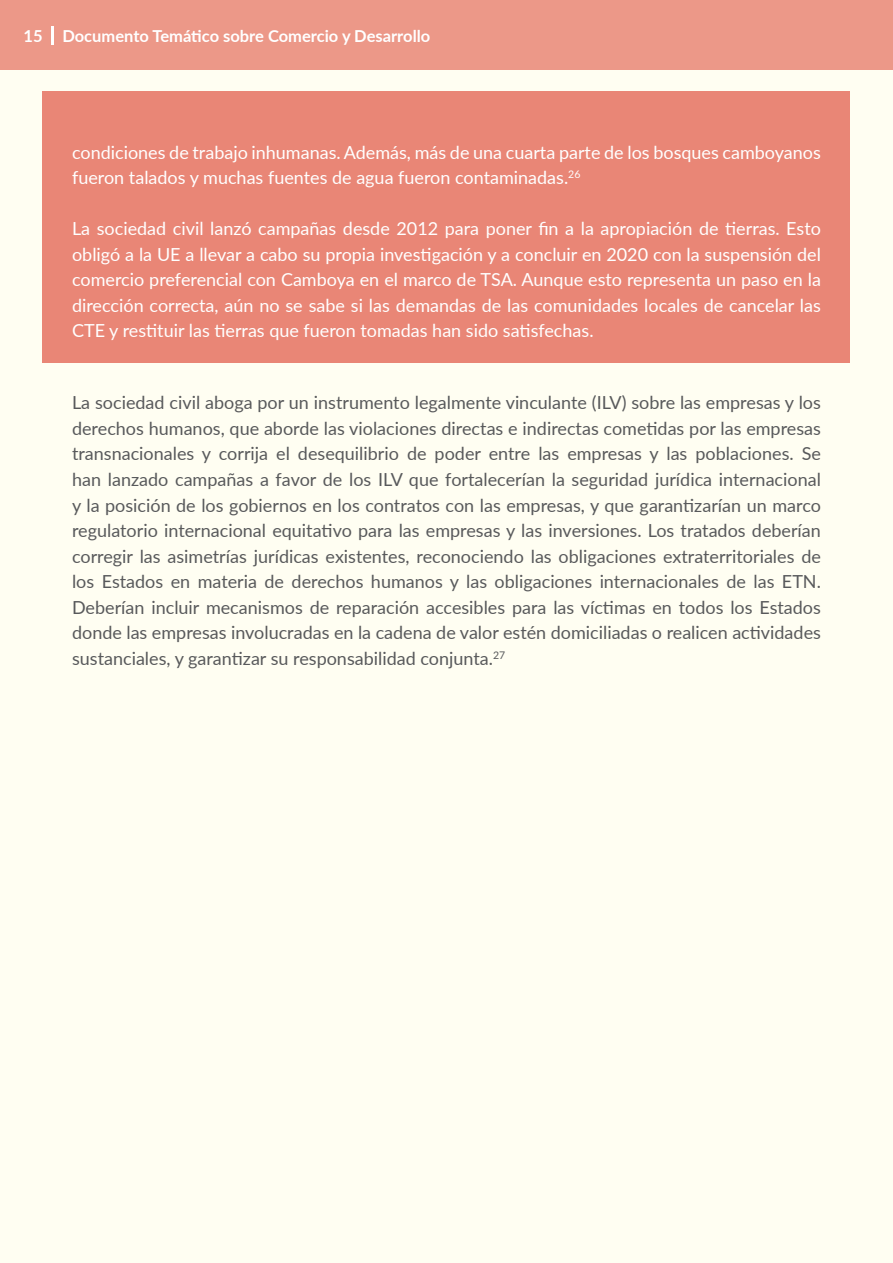
<style>
.page{position:relative;width:893px;height:1263px;background:#fffef2}
.page>*{position:absolute;margin:0;border:0;box-sizing:border-box;transform-origin:0 0}
.t1{font:18px/25.5px "Lato";color:#58595b;text-align:justify}
.t2{font:18px/25.5px "Lato";color:#fff}
.t3{font:700 16.5px "Lato";color:#fff}
</style>
<div class="page">
<div style="left:0;top:0;width:893px;height:70px;background:#ec9888"></div>
<hr style="left:51px;top:26px;width:3px;height:18px;background:#fff">
<div style="left:43px;top:91px;width:807px;height:271px;background:#e98676"></div>
<p class="t3" style="left:24px;top:23px;width:408px">15 Documento Temático sobre Comercio y Desarrollo</p>
<p class="t2" style="left:72px;top:138px;width:750px">condiciones de trabajo inhumanas. Además, más de una cuarta parte de los bosques camboyanos fueron talados y muchas fuentes de agua fueron contaminadas.<sup>26</sup></p>
<p class="t2" style="left:72px;top:215px;width:750px;text-align:justify">La sociedad civil lanzó campañas desde 2012 para poner fin a la apropiación de tierras. Esto obligó a la UE a llevar a cabo su propia investigación y a concluir en 2020 con la suspensión del comercio preferencial con Camboya en el marco de TSA. Aunque esto representa un paso en la dirección correcta, aún no se sabe si las demandas de las comunidades locales de cancelar las CTE y restituir las tierras que fueron tomadas han sido satisfechas.</p>
<p class="t1" style="left:72px;top:389px;width:750px">La sociedad civil aboga por un instrumento legalmente vinculante (ILV) sobre las empresas y los derechos humanos, que aborde las violaciones directas e indirectas cometidas por las empresas transnacionales y corrija el desequilibrio de poder entre las empresas y las poblaciones. Se han lanzado campañas a favor de los ILV que fortalecerían la seguridad jurídica internacional y la posición de los gobiernos en los contratos con las empresas, y que garantizarían un marco regulatorio internacional equitativo para las empresas y las inversiones. Los tratados deberían corregir las asimetrías jurídicas existentes, reconociendo las obligaciones extraterritoriales de los Estados en materia de derechos humanos y las obligaciones internacionales de las ETN.<br>Deberían incluir mecanismos de reparación accesibles para las víctimas en todos los Estados donde las empresas involucradas en la cadena de valor estén domiciliadas o realicen actividades sustanciales, y garantizar su responsabilidad conjunta.<sup>27</sup></p>
</div>
